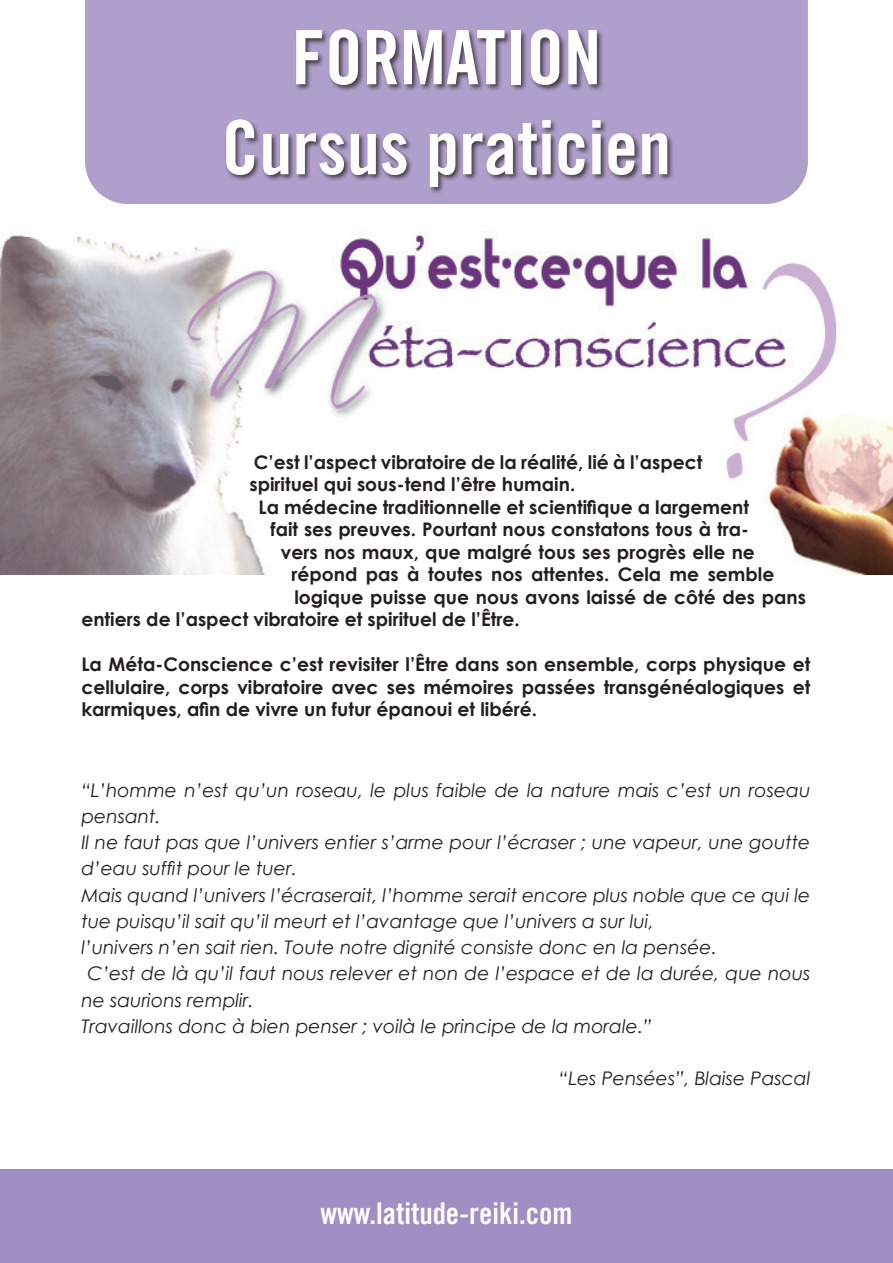
<style>
.page{position:relative;width:893px;height:1263px;background:#fff}
.page>*{position:absolute;margin:0;border:0;box-sizing:border-box;transform-origin:0 0}
.t1{font:75px/90px "Trade Gothic Bold Cond Twenty";color:#fff;text-align:center}
.t2{font:30px "Trade Gothic Bold Cond Twenty";color:#fff}
.t3{font:700 18.75px/22.5px "Century Gothic";color:#231f20;text-align:justify}
.t4{font:italic 18.75px "Century Gothic";color:#231f20}
</style>
<div class="page">
<img style="left:0;top:231px;width:893px;height:343px">
<div style="left:85px;top:0;width:723px;height:204px;background:#af9fcc"></div>
<div style="left:224px;top:29px;width:450px;height:165px;background:#231f20;opacity:.75"></div>
<div style="left:0;top:1169px;width:893px;height:94px;background:#a18ec3"></div>
<h1 class="t1" style="left:222px;top:12px;width:451px">FORMATION<br>Cursus praticien</h1>
<p class="t3" style="left:254px;top:450px;width:450px">C’est l’aspect vibratoire de la réalité, lié à l’aspect</p>
<p class="t3" style="left:249px;top:473px;width:327px">spirituel qui sous-tend l’être humain.</p>
<p class="t3" style="left:258px;top:495px;width:492px">La médecine traditionnelle et scientifique a largement</p>
<p class="t3" style="left:270px;top:518px;width:480px">fait ses preuves. Pourtant nous constatons tous à tra-</p>
<p class="t3" style="left:281px;top:540px;width:476px">vers nos maux, que malgré tous ses progrès elle ne</p>
<p class="t3" style="left:291px;top:563px;width:485px">répond pas à toutes nos attentes. Cela me semble</p>
<p class="t3" style="left:294px;top:585px;width:513px">logique puisse que nous avons laissé de côté des pans</p>
<p class="t3" style="left:81px;top:608px;width:440px">entiers de l’aspect vibratoire et spirituel de l’Être.</p>
<p class="t3" style="left:81px;top:653px;width:731px">La Méta-Conscience c’est revisiter l’Être dans son ensemble, corps physique et cellulaire, corps vibratoire avec ses mémoires passées transgénéalogiques et karmiques, afin de vivre un futur épanoui et libéré.</p>
<p class="t4" style="left:81px;top:778px;width:731px">“L’homme n’est qu’un roseau, le plus faible de la nature mais c’est un roseau</p>
<p class="t4" style="left:81px;top:805px;width:81px">pensant.</p>
<p class="t4" style="left:81px;top:831px;width:731px">Il ne faut pas que l’univers entier s’arme pour l’écraser ; une vapeur, une goutte</p>
<p class="t4" style="left:81px;top:857px;width:217px">d’eau suffit pour le tuer.</p>
<p class="t4" style="left:81px;top:883px;width:731px">Mais quand l’univers l’écraserait, l’homme serait encore plus noble que ce qui le</p>
<p class="t4" style="left:81px;top:910px;width:574px">tue puisqu’il sait qu’il meurt et l’avantage que l’univers a sur lui,</p>
<p class="t4" style="left:81px;top:936px;width:637px">l’univers n’en sait rien. Toute notre dignité consiste donc en la pensée.</p>
<p class="t4" style="left:87px;top:962px;width:724px">C’est de là qu’il faut nous relever et non de l’espace et de la durée, que nous</p>
<p class="t4" style="left:81px;top:988px;width:174px">ne saurions remplir.</p>
<p class="t4" style="left:81px;top:1015px;width:572px">Travaillons donc à bien penser ; voilà le principe de la morale.”</p>
<p class="t4" style="left:559px;top:1067px;width:253px">“Les Pensées”, Blaise Pascal</p>
<h2 class="t2" style="left:320px;top:1195px;width:254px">www.latitude-reiki.com</h2>
</div>
